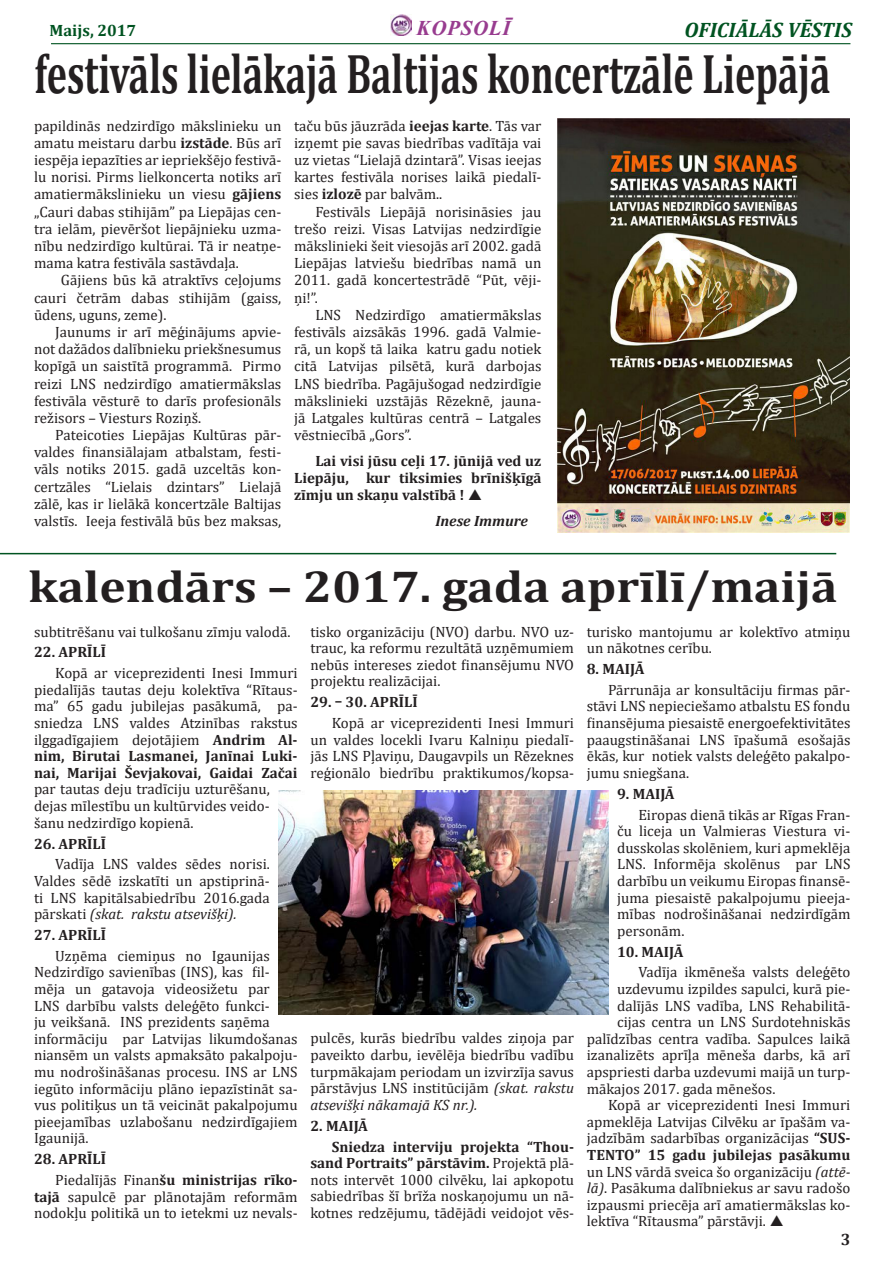
<style>
.page{position:relative;width:893px;height:1263px;background:#fff}
.page>*{position:absolute;margin:0;border:0;box-sizing:border-box;transform-origin:0 0}
.t1{font:700 56.1px "Cambria";color:#231f20;scale:.68 1}
.t2{font:700 44.85px "Cambria";color:#231f20;scale:1.1 1}
.t3{font:italic 700 21px "Cambria";color:#005321}
.t4{font:italic 700 21px "Times New Roman";letter-spacing:.035em;color:#983c8f}
.t5{font:700 16.5px "Cambria";color:#005321}
.t6{font:700 16.5px "Cambria";color:#231f20}
.Parasts{font:15px/16.6px "Cambria";color:#231f20;text-align:justify}
.Bez_atstarpēm{font:15px/17.2px "Cambria";color:#231f20;text-align:justify}
.Parasts-2{font:700 15px/17.2px "Cambria";color:#231f20;text-align:justify}
.Parasts-3{font:italic 700 15px "Cambria";color:#231f20}
.s1{font-weight:700}
.s2{font-style:italic}
</style>
<div class="page">
<img style="left:390px;top:14px;width:21px;height:21px">
<hr style="left:51px;top:43px;width:799px;height:1px;background:#005321">
<img style="left:278px;top:791px;width:331px;height:224px">
<hr style="left:0;top:553px;width:836px;height:1px;background:#005321">
<img style="left:557px;top:119px;width:293px;height:414px">
<p class="t5" style="left:50px;top:19px;width:88px">Maijs, 2017</p>
<h3 class="t4" style="left:417px;top:13px;width:95px">KOPSOLĪ</h3>
<p class="t3" style="left:684px;top:15px;width:169px">OFICIĀLĀS VĒSTIS</p>
<h1 class="t1" style="left:34px;top:35px;width:1172px">festivāls lielākajā Baltijas koncertzālē Liepājā</h1>
<p class="Parasts" style="left:34px;top:117px;width:249px;line-height:17.2px">papildinās nedzirdīgo mākslinieku un amatu meistaru darbu <span class="s1">izstāde</span>. Būs arī iespēja iepazīties ar iepriekšējo festivā&shy;lu norisi. Pirms lielkoncerta notiks arī amatiermākslinieku un viesu <span class="s1">gājiens </span>„Cauri dabas stihijām” pa Liepājas cen&shy;tra ielām, pievēršot liepājnieku uzma&shy;nību nedzirdīgo kultūrai. Tā ir neatņe&shy;mama katra festivāla sastāvdaļa.</p>
<p class="Parasts" style="left:34px;top:271px;width:249px;line-height:17.2px;text-indent:27px">Gājiens būs kā atraktīvs ceļojums cauri četrām dabas stihijām (gaiss, ūdens, uguns, zeme).</p>
<p class="Parasts" style="left:34px;top:323px;width:249px;line-height:17.2px;text-indent:21px">Jaunums ir arī mēģinājums apvie&shy;not dažādos dalībnieku priekšnesumus kopīgā un saistītā programmā. Pirmo reizi LNS nedzirdīgo amatiermākslas festivāla vēsturē to darīs profesionāls režisors – Viesturs Roziņš.</p>
<p class="Bez_atstarpēm" style="left:34px;top:426px;width:249px;text-indent:21px">Pateicoties Liepājas Kultūras pār&shy;valdes finansiālajam atbalstam, festi&shy;vāls notiks 2015. gadā uzceltās kon&shy;certzāles “Lielais dzintars” Lielajā zālē, kas ir lielākā koncertzāle Baltijas valstīs. Ieeja festivālā būs bez maksas,</p>
<p class="Bez_atstarpēm" style="left:294px;top:117px;width:249px">taču būs jāuzrāda <span class="s1">ieejas karte</span>. Tās var izņemt pie savas biedrības vadītāja vai uz vietas “Lielajā dzintarā”. Visas ieejas kartes festivāla norises laikā piedalī&shy;sies <span class="s1">izlozē</span> par balvām..</p>
<p class="Parasts" style="left:294px;top:203px;width:249px;line-height:17.2px;text-indent:21px">Festivāls Liepājā norisināsies jau trešo reizi. Visas Latvijas nedzirdīgie mākslinieki šeit viesojās arī 2002. gadā Liepājas latviešu biedrības namā un 2011. gadā koncertestrādē “Pūt, vēji&shy;ņi!”.</p>
<p class="Parasts" style="left:294px;top:306px;width:249px;line-height:17.2px;text-indent:21px">LNS Nedzirdīgo amatiermākslas festivāls aizsākās 1996. gadā Valmie&shy;rā, un kopš tā laika katru gadu notiek citā Latvijas pilsētā, kurā darbojas LNS biedrība. Pagājušogad nedzirdīgie mākslinieki uzstājās Rēzeknē, jauna&shy;jā Latgales kultūras centrā – Latgales vēstniecībā „Gors”.</p>
<p class="Parasts-2" style="left:294px;top:452px;width:249px;text-indent:21px">Lai visi jūsu ceļi 17. jūnijā ved uz Liepāju, kur tiksimies brīnišķīgā zīmju un skaņu valstībā !</p>
<p class="Parasts-3" style="left:435px;top:510px;width:94px">Inese Immure</p>
<h2 class="t2" style="left:29px;top:555px;width:737px">kalendārs – 2017. gada aprīlī/maijā</h2>
<p class="Parasts" style="left:34px;top:623px;width:258px">subtitrēšanu vai tulkošanu zīmju valodā.</p>
<p class="Parasts-2" style="left:34px;top:643px;width:73px">22. APRĪLĪ</p>
<p class="Parasts" style="left:34px;top:665px;width:265px;text-align:left;text-indent:21px">Kopā ar viceprezidenti Inesi Immuri piedalījās tautas deju kolektīva “Rītaus&shy;ma” 65 gadu jubilejas pasākumā, pa&shy;sniedza LNS valdes Atzinības rakstus ilggadīgajiem dejotājiem <span class="s1">Andrim Al&shy;nim, Birutai Lasmanei, Janīnai Luki&shy;nai, Marijai Ševjakovai, Gaidai Začai </span>par tautas deju tradīciju uzturēšanu, dejas mīlestību un kultūrvides veido&shy;šanu nedzirdīgo kopienā.</p>
<p class="Parasts-2" style="left:34px;top:834px;width:73px">26. APRĪLĪ</p>
<p class="Parasts" style="left:34px;top:856px;width:237px;text-indent:21px">Vadīja LNS valdes sēdes norisi.<br>Valdes sēdē izskatīti un apstiprinā&shy;ti LNS kapitālsabiedrību 2016.gada pārskati <span class="s2">(skat. rakstu atsevišķi).</span></p>
<p class="Parasts-2" style="left:34px;top:926px;width:73px">27. APRĪLĪ</p>
<p class="Parasts" style="left:34px;top:947px;width:265px;text-align:left;text-indent:21px">Uzņēma ciemiņus no Igaunijas Nedzirdīgo savienības (INS), kas fil&shy;mēja un gatavoja videosižetu par LNS darbību valsts deleģēto funkci-<br>ju veikšanā. INS prezidents saņēma informāciju par Latvijas likumdošanas niansēm un valsts apmaksāto pakalpoju&shy;mu nodrošināšanas procesu. INS ar LNS iegūto informāciju plāno iepazīstināt sa&shy;vus politiķus un tā veicināt pakalpojumu pieejamības uzlabošanu nedzirdīgajiem Igaunijā.</p>
<p class="Parasts-2" style="left:34px;top:1150px;width:73px">28. APRĪLĪ</p>
<p class="Parasts" style="left:34px;top:1171px;width:265px;text-indent:21px">Piedalījās Finan<span class="s1">šu ministrijas rīko&shy;tajā</span> sapulcē par plānotajām reformām nodokļu politikā un to ietekmi uz nevals-</p>
<p class="Parasts" style="left:310px;top:623px;width:265px">tisko organizāciju (NVO) darbu. NVO uz&shy;trauc, ka reformu rezultātā uzņēmumiem nebūs intereses ziedot finansējumu NVO projektu realizācijai.</p>
<p class="Parasts-2" style="left:310px;top:693px;width:109px">29. – 30. APRĪLĪ</p>
<p class="Parasts" style="left:310px;top:714px;width:265px;text-indent:21px">Kopā ar viceprezidenti Inesi Immuri un valdes locekli Ivaru Kalniņu piedalī&shy;jās LNS Pļaviņu, Daugavpils un Rēzeknes reģionālo biedrību praktikumos/kopsa-</p>
<p class="Parasts" style="left:587px;top:623px;width:265px">turisko mantojumu ar kolektīvo atmiņu un nākotnes cerību.</p>
<p class="Parasts-2" style="left:587px;top:660px;width:59px">8. MAIJĀ</p>
<p class="Parasts" style="left:587px;top:681px;width:265px;text-indent:21px">Pārrunāja ar konsultāciju firmas pār&shy;stāvi LNS nepieciešamo atbalstu ES fondu finansējuma piesaistē energoefektivitātes paaugstināšanai LNS īpašumā esošajās ēkās, kur notiek valsts deleģēto pakalpo&shy;jumu sniegšana.</p>
<p class="Parasts-2" style="left:617px;top:784px;width:59px">9. MAIJĀ</p>
<p class="Parasts" style="left:617px;top:806px;width:235px;text-indent:21px">Eiropas dienā tikās ar Rīgas Fran&shy;ču liceja un Valmieras Viestura vi&shy;dusskolas skolēniem, kuri apmeklēja LNS. Informēja skolēnus par LNS darbību un veikumu Eiropas finansē&shy;juma piesaistē pakalpojumu pieeja&shy;mības nodrošināšanai nedzirdīgām personām.</p>
<p class="Parasts-2" style="left:617px;top:942px;width:68px">10. MAIJĀ</p>
<p class="Parasts" style="left:638px;top:964px;width:214px">Vadīja ikmēneša valsts deleģēto</p>
<p class="Parasts" style="left:617px;top:980px;width:235px">uzdevumu izpildes sapulci, kurā pie-</p>
<p class="Parasts" style="left:617px;top:997px;width:235px">dalījās LNS vadība, LNS Rehabilitā-</p>
<p class="Parasts" style="left:617px;top:1014px;width:235px">cijas centra un LNS Surdotehniskās</p>
<p class="Parasts" style="left:587px;top:1030px;width:265px">palīdzības centra vadība. Sapulces laikā</p>
<p class="Parasts" style="left:587px;top:1047px;width:265px">izanalizēts aprīļa mēneša darbs, kā arī</p>
<p class="Parasts" style="left:587px;top:1063px;width:265px">apspriesti darba uzdevumi maijā un turp-</p>
<p class="Parasts" style="left:587px;top:1080px;width:190px">mākajos 2017. gada mēnešos.</p>
<p class="Parasts" style="left:587px;top:1097px;width:265px;text-indent:21px">Kopā ar viceprezidenti Inesi Immuri apmeklēja Latvijas Cilvēku ar īpašām va&shy;jadzībām sadarbības organizācijas <span class="s1">“SUS-TENTO” 15 gadu jubilejas pasākumu </span>un LNS vārdā sveica šo organizāciju <span class="s2">(attē&shy;lā)</span>. Pasākuma dalībniekus ar savu radošo izpausmi priecēja arī amatiermākslas ko&shy;lektīva “Rītausma” pārstāvji.</p>
<p class="Parasts" style="left:310px;top:1030px;width:265px">pulcēs, kurās biedrību valdes ziņoja par paveikto darbu, ievēlēja biedrību vadību turpmākajam periodam un izvirzīja savus pārstāvjus LNS institūcijām <span class="s2">(skat. rakstu atsevišķi nākamajā KS nr.).</span></p>
<p class="Parasts-2" style="left:310px;top:1116px;width:59px">2. MAIJĀ</p>
<p class="Parasts" style="left:310px;top:1138px;width:265px;text-indent:21px"><span class="s1">Sniedza interviju projekta “Thou&shy;sand Portraits” pārstāvim.</span> Projektā plā&shy;nots intervēt 1000 cilvēku, lai apkopotu sabiedrības šī brīža noskaņojumu un nā&shy;kotnes redzējumu, tādējādi veidojot vēs-</p>
<p class="t6" style="left:841px;top:1227px;width:11px">3</p>
</div>
